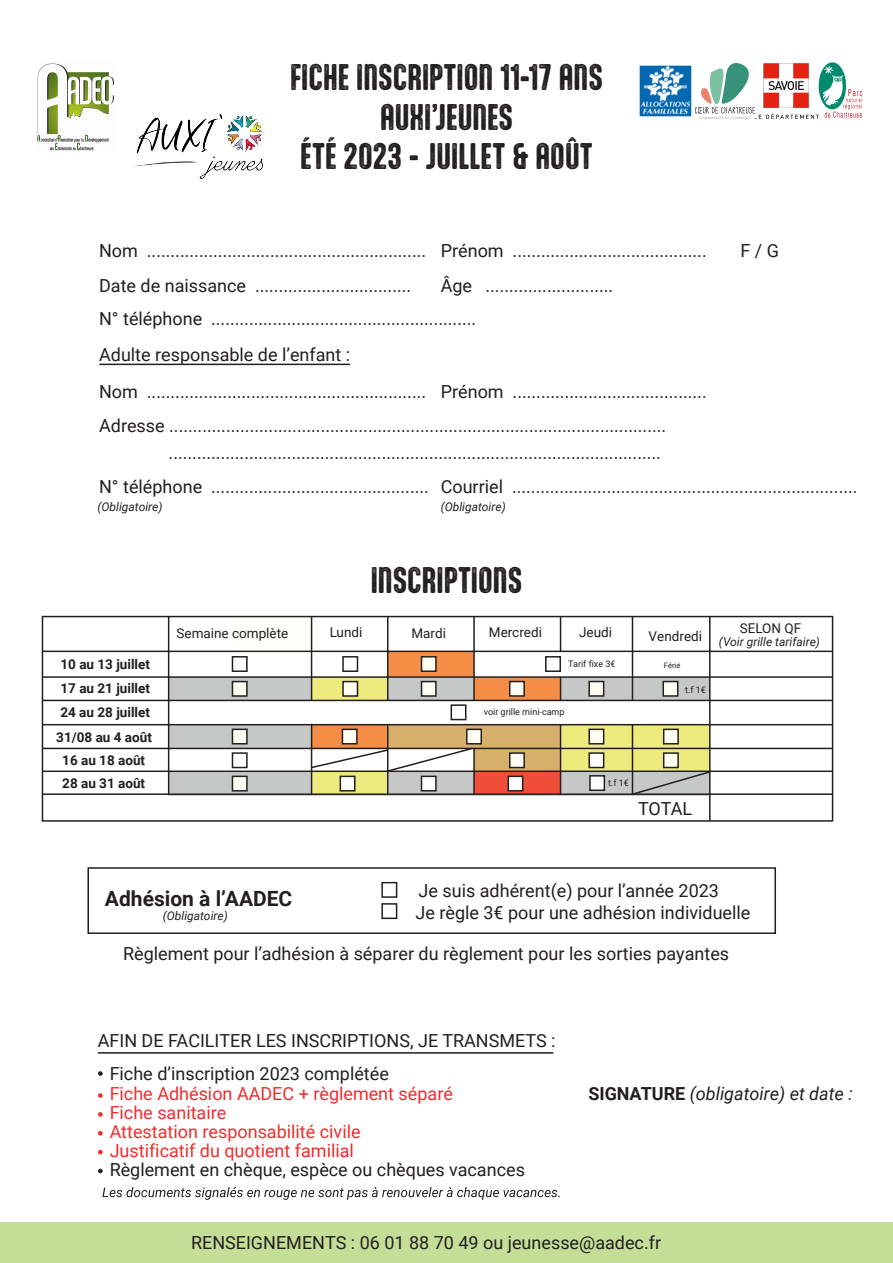
<style>
.page{position:relative;width:893px;height:1263px;background:#fff}
.page>*{position:absolute;margin:0;border:0;box-sizing:border-box;transform-origin:0 0}
.t1{font:31.5px/39.8px "Aptly Rust";color:#231f20;text-align:center}
.t2{font:700 21px "Roboto";color:#231f20}
.t3{font:18px/33px "Roboto";color:#231f20}
.t4{font:18px/18.9px "Roboto";color:#ee2d2d}
.t5{font:italic 18px "Roboto";color:#231f20}
.t6{font:700 13.5px/23.9px "Roboto";color:#231f20}
.t7{font:13.5px "Roboto";color:#231f20}
.t8{font:italic 12px "Roboto";color:#231f20}
.t9{font:9px "Roboto";color:#231f20}
.t10{font:7.5px "Roboto";color:#231f20}
.s1{font-weight:700;font-style:normal}
</style>
<div class="page">
<div style="left:169px;top:772px;width:541px;height:23px;background:#c6c7c7"></div>
<div style="left:474px;top:771px;width:86px;height:23px;background:#ef4f38"></div>
<div style="left:169px;top:725px;width:541px;height:23px;background:#c6c7c7"></div>
<div style="left:388px;top:725px;width:172px;height:23px;background:#d6b06b"></div>
<div style="left:312px;top:725px;width:76px;height:23px;background:#f68d47"></div>
<div style="left:169px;top:677px;width:541px;height:23px;background:#c6c7c7"></div>
<div style="left:561px;top:725px;width:71px;height:23px;background:#eeeb7e"></div>
<div style="left:561px;top:748px;width:71px;height:24px;background:#eeeb7e"></div>
<div style="left:632px;top:725px;width:78px;height:23px;background:#eeeb7e"></div>
<div style="left:474px;top:748px;width:86px;height:24px;background:#d6b06b"></div>
<div style="left:312px;top:771px;width:76px;height:24px;background:#eeeb7e"></div>
<div style="left:474px;top:677px;width:86px;height:22px;background:#f68d47"></div>
<div style="left:312px;top:677px;width:76px;height:23px;background:#eeeb7e"></div>
<div style="left:633px;top:748px;width:76px;height:23px;background:#eeeb7e"></div>
<div style="left:388px;top:651px;width:86px;height:26px;background:#f68d47"></div>
<div style="left:232px;top:616px;width:85px;height:34px;background:#fffef9"></div>
<div style="left:87px;top:867px;width:689px;height:67px;border:2px solid #231f20"></div>
<div style="left:42px;top:616px;width:791px;height:206px;border:2px solid #231f20"></div>
<hr style="left:42px;top:651px;width:790px;height:1px;background:#231f20">
<hr style="left:42px;top:676px;width:790px;height:2px;background:#231f20">
<hr style="left:42px;top:724px;width:790px;height:1px;background:#231f20">
<hr style="left:42px;top:748px;width:790px;height:1px;background:#231f20">
<hr style="left:42px;top:770px;width:790px;height:2px;background:#231f20">
<hr style="left:42px;top:793px;width:790px;height:2px;background:#231f20">
<hr style="left:42px;top:700px;width:790px;height:1px;background:#231f20">
<hr style="left:99px;top:364px;width:251px;height:1px;background:#231f20">
<svg style="left:98px;top:1071px;width:5px;height:5px"></svg>
<svg style="left:98px;top:1093px;width:5px;height:5px"></svg>
<svg style="left:98px;top:1112px;width:5px;height:5px"></svg>
<svg style="left:98px;top:1131px;width:5px;height:4px"></svg>
<svg style="left:98px;top:1150px;width:5px;height:4px"></svg>
<svg style="left:98px;top:1169px;width:5px;height:4px"></svg>
<hr style="left:98px;top:1052px;width:455px;height:1px;background:#231f20">
<div style="left:381px;top:882px;width:16px;height:16px;border:2px solid #231f20"></div>
<div style="left:421px;top:656px;width:16px;height:16px;background:#fdfdf1;border:2px solid #231f20"></div>
<div style="left:342px;top:656px;width:16px;height:16px;border:2px solid #231f20"></div>
<div style="left:232px;top:656px;width:16px;height:16px;border:2px solid #231f20"></div>
<div style="left:421px;top:681px;width:16px;height:16px;background:#fdfdf1;border:2px solid #231f20"></div>
<div style="left:342px;top:681px;width:16px;height:16px;background:#fdfdf1;border:2px solid #231f20"></div>
<div style="left:232px;top:681px;width:16px;height:16px;background:#fdfdf1;border:2px solid #231f20"></div>
<div style="left:232px;top:729px;width:16px;height:15px;background:#fdfdf1;border:2px solid #231f20"></div>
<div style="left:232px;top:752px;width:16px;height:16px;border:2px solid #231f20"></div>
<div style="left:232px;top:776px;width:16px;height:15px;background:#fdfdf1;border:2px solid #231f20"></div>
<div style="left:340px;top:776px;width:15px;height:15px;background:#fff;border:2px solid #231f20"></div>
<div style="left:342px;top:729px;width:16px;height:15px;background:#fdfdf1;border:2px solid #231f20"></div>
<div style="left:466px;top:729px;width:16px;height:15px;background:#fdfdf1;border:2px solid #231f20"></div>
<div style="left:421px;top:776px;width:16px;height:15px;background:#fff;border:2px solid #231f20"></div>
<div style="left:509px;top:752px;width:16px;height:16px;background:#fdfdf1;border:2px solid #231f20"></div>
<div style="left:507px;top:776px;width:16px;height:15px;background:#fff;border:2px solid #231f20"></div>
<div style="left:588px;top:729px;width:16px;height:15px;background:#fdfdf1;border:2px solid #231f20"></div>
<div style="left:588px;top:752px;width:16px;height:16px;background:#fff;border:2px solid #231f20"></div>
<div style="left:589px;top:775px;width:16px;height:16px;background:#fff;border:2px solid #231f20"></div>
<div style="left:663px;top:729px;width:16px;height:15px;background:#fdfdf1;border:2px solid #231f20"></div>
<div style="left:663px;top:752px;width:16px;height:16px;background:#fdfdf1;border:2px solid #231f20"></div>
<div style="left:451px;top:704px;width:15px;height:16px;border:2px solid #231f20"></div>
<div style="left:588px;top:681px;width:16px;height:16px;background:#fdfdf1;border:2px solid #231f20"></div>
<div style="left:662px;top:681px;width:16px;height:16px;background:#fdfdf1;border:2px solid #231f20"></div>
<div style="left:509px;top:681px;width:16px;height:16px;background:#fdfdf1;border:2px solid #231f20"></div>
<div style="left:545px;top:656px;width:16px;height:16px;border:2px solid #231f20"></div>
<div style="left:381px;top:903px;width:16px;height:16px;border:2px solid #231f20"></div>
<div style="left:0;top:1222px;width:893px;height:41px;background:#c4de98"></div>
<hr style="left:311px;top:616px;width:1px;height:84px;background:#231f20">
<hr style="left:311px;top:724px;width:1px;height:70px;background:#231f20">
<hr style="left:168px;top:616px;width:1px;height:178px;background:#231f20">
<hr style="left:387px;top:617px;width:1px;height:83px;background:#231f20">
<hr style="left:387px;top:725px;width:1px;height:69px;background:#231f20">
<hr style="left:473px;top:616px;width:2px;height:84px;background:#231f20">
<hr style="left:473px;top:748px;width:2px;height:46px;background:#231f20">
<svg style="left:560px;top:678px;width:1px;height:22px"></svg>
<hr style="left:560px;top:725px;width:1px;height:69px;background:#231f20">
<hr style="left:560px;top:617px;width:1px;height:34px;background:#231f20">
<hr style="left:632px;top:616px;width:1px;height:84px;background:#231f20">
<hr style="left:632px;top:725px;width:1px;height:69px;background:#231f20">
<hr style="left:709px;top:616px;width:2px;height:109px;background:#231f20">
<hr style="left:709px;top:725px;width:2px;height:96px;background:#231f20">
<img style="left:37px;top:63px;width:77px;height:87px">
<img style="left:819px;top:62px;width:44px;height:56px">
<img style="left:696px;top:63px;width:123px;height:56px">
<img style="left:640px;top:65px;width:51px;height:52px">
<svg style="left:102px;top:1187px;width:458px;height:13px"></svg>
<svg style="left:310px;top:747px;width:164px;height:26px"></svg>
<svg style="left:631px;top:770px;width:81px;height:26px"></svg>
<img style="left:133px;top:115px;width:129px;height:63px">
<h1 class="t1" style="left:290px;top:56px;width:314px">FICHE INSCRIPTION 11-17 ANS<br>AUXI’JEUNES<br>ÉTÉ 2023 - JUILLET &amp; AOÛT</h1>
<p class="t3" style="left:99px;top:234px;width:609px">Nom ........................................................... Prénom .........................................</p>
<p class="t3" style="left:740px;top:234px;width:40px">F / G</p>
<p class="t3" style="left:99px;top:268px;width:379px">Date de naissance .................................<br>N° téléphone ........................................................</p>
<p class="t3" style="left:441px;top:268px;width:174px">Âge ...........................</p>
<p class="t3" style="left:99px;top:338px;width:253px">Adulte responsable de l’enfant :</p>
<p class="t3" style="left:99px;top:374px;width:609px;line-height:34.3px">Nom ........................................................... Prénom .........................................<br>Adresse .........................................................................................................</p>
<p class="t3" style="left:169px;top:435px;width:494px">........................................................................................................</p>
<p class="t3" style="left:99px;top:469px;width:331px">N° téléphone ..............................................</p>
<p class="t3" style="left:441px;top:469px;width:418px">Courriel .........................................................................</p>
<p class="t8" style="left:97px;top:498px;width:67px">(Obligatoire)</p>
<p class="t8" style="left:441px;top:498px;width:67px">(Obligatoire)</p>
<p class="t6" style="left:60px;top:652px;width:91px">10 au 13 juillet<br>17 au 21 juillet</p>
<p class="t6" style="left:56px;top:699px;width:97px;line-height:25.3px;text-align:center">24 au 28 juillet<br>31/08 au 4 août</p>
<p class="t6" style="left:62px;top:748px;width:84px;line-height:22.8px">16 au 18 août<br>28 au 31 août</p>
<h1 class="t1" style="left:371px;top:560px;width:153px">INSCRIPTIONS</h1>
<p class="t7" style="left:177px;top:623px;width:113px">Semaine complète</p>
<p class="t7" style="left:330px;top:622px;width:34px">Lundi</p>
<p class="t7" style="left:411px;top:623px;width:36px">Mardi</p>
<p class="t7" style="left:489px;top:622px;width:55px">Mercredi</p>
<p class="t7" style="left:579px;top:622px;width:34px">Jeudi</p>
<p class="t7" style="left:649px;top:626px;width:55px">Vendredi</p>
<p class="t9" style="left:568px;top:657px;width:49px">Tarif fixe 3€</p>
<p class="t10" style="left:664px;top:660px;width:18px">Férié</p>
<p class="t9" style="left:484px;top:705px;width:82px">voir grille mini-camp</p>
<p class="t9" style="left:685px;top:683px;width:22px">t.f 1€</p>
<p class="t7" style="left:740px;top:619px;width:63px">SELON QF</p>
<p class="t8" style="left:719px;top:633px;width:103px">(Voir grille tarifaire)</p>
<p class="t9" style="left:608px;top:776px;width:22px">t.f 1€</p>
<p class="t3" style="left:638px;top:791px;width:56px">TOTAL</p>
<p class="t3" style="left:419px;top:873px;width:302px">Je suis adhérent(e) pour l’année 2023</p>
<p class="t2" style="left:105px;top:883px;width:189px">Adhésion à l’AADEC</p>
<p class="t8" style="left:163px;top:907px;width:67px">(Obligatoire)</p>
<p class="t3" style="left:415px;top:895px;width:336px">Je règle 3€ pour une adhésion individuelle</p>
<p class="t3" style="left:123px;top:936px;width:608px">Règlement pour l’adhésion à séparer du règlement pour les sorties payantes</p>
<p class="t3" style="left:110px;top:1023px;width:447px;text-indent:-12px">AFIN DE FACILITER LES INSCRIPTIONS, JE TRANSMETS :<br>Fiche d’inscription 2023 complétée</p>
<p class="t4" style="left:110px;top:1084px;width:345px">Fiche Adhésion AADEC + règlement séparé</p>
<p class="t5" style="left:588px;top:1081px;width:266px"><span class="s1">SIGNATURE</span> (obligatoire) et date :</p>
<p class="t4" style="left:110px;top:1103px;width:252px">Fiche sanitaire<br>Attestation responsabilité civile<br>Justificatif du quotient familial</p>
<p class="t3" style="left:110px;top:1152px;width:417px">Règlement en chèque, espèce ou chèques vacances</p>
<p class="t3" style="left:191px;top:1226px;width:471px">RENSEIGNEMENTS : 06 01 88 70 49 ou jeunesse@aadec.fr</p>
</div>
